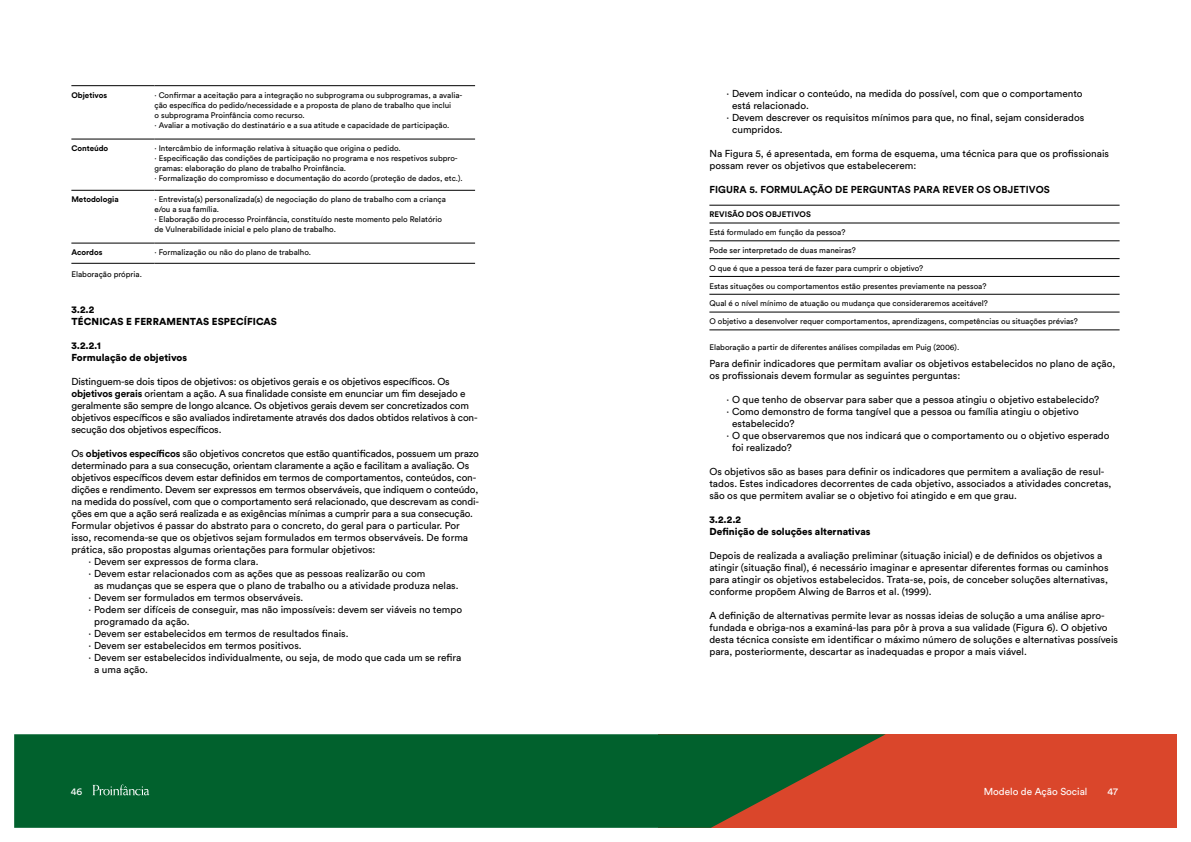
<style>
.page{position:relative;width:1191px;height:842px;background:#fff}
.page>*{position:absolute;margin:0;border:0;box-sizing:border-box;transform-origin:0 0}
.t1{font:10px/12px "Circular Std";color:#000}
.t2{font:900 10px/12px "Circular Std";color:#000}
.t3{font:700 10px "Circular Std";letter-spacing:.01em;color:#000}
.t4{font:10px "Circular Std";color:#fff}
.t5{font:8px/10px "Circular Std";color:#000}
.t6{font:700 8px "Circular Std";color:#000}
.s1{font-weight:700}
</style>
<div class="page">
<div style="left:658px;top:734px;width:518px;height:94px;background:#da462b"></div>
<svg style="left:14px;top:734px;width:871px;height:94px;background:#175e2d"></svg>
<svg style="left:93px;top:784px;width:56px;height:11px"></svg>
<hr style="left:71px;top:85px;width:83px;height:1px;background:#000">
<hr style="left:154px;top:85px;width:321px;height:1px;background:#000">
<hr style="left:71px;top:139px;width:83px;height:1px;background:#000">
<hr style="left:154px;top:139px;width:321px;height:1px;background:#000">
<hr style="left:71px;top:190px;width:83px;height:1px;background:#000">
<hr style="left:154px;top:190px;width:321px;height:1px;background:#000">
<hr style="left:71px;top:243px;width:83px;height:1px;background:#000">
<hr style="left:154px;top:243px;width:321px;height:1px;background:#000">
<hr style="left:71px;top:263px;width:83px;height:1px;background:#000">
<hr style="left:154px;top:263px;width:321px;height:1px;background:#000">
<hr style="left:709px;top:241px;width:410px;height:1px;background:#000">
<hr style="left:709px;top:258px;width:410px;height:1px;background:#000">
<hr style="left:709px;top:276px;width:410px;height:1px;background:#000">
<hr style="left:709px;top:294px;width:410px;height:1px;background:#000">
<hr style="left:709px;top:312px;width:410px;height:1px;background:#000">
<hr style="left:709px;top:205px;width:410px;height:1px;background:#000">
<hr style="left:709px;top:223px;width:410px;height:1px;background:#000">
<hr style="left:709px;top:330px;width:410px;height:1px;background:#000">
<p class="t6" style="left:71px;top:90px;width:37px">Objetivos</p>
<p class="t5" style="left:154px;top:90px;width:309px">· Confirmar a aceitação para a integração no subprograma ou subprogramas, a avalia&shy;ção específica do pedido/necessidade e a proposta de plano de trabalho que inclui<br>o subprograma Proinfância como recurso.<br>· Avaliar a motivação do destinatário e a sua atitude e capacidade de participação.</p>
<p class="t6" style="left:71px;top:143px;width:38px">Conteúdo</p>
<p class="t5" style="left:154px;top:143px;width:310px">· Intercâmbio de informação relativa à situação que origina o pedido.<br>· Especificação das condições de participação no programa e nos respetivos subpro&shy;gramas: elaboração do plano de trabalho Proinfância.<br>· Formalização do compromisso e documentação do acordo (proteção de dados, etc.).</p>
<p class="t6" style="left:71px;top:194px;width:49px">Metodologia</p>
<p class="t5" style="left:154px;top:195px;width:293px">· Entrevista(s) personalizada(s) de negociação do plano de trabalho com a criança e/ou a sua família.<br>· Elaboração do processo Proinfância, constituído neste momento pelo Relatório de Vulnerabilidade inicial e pelo plano de trabalho.</p>
<p class="t6" style="left:71px;top:247px;width:33px">Acordos</p>
<p class="t5" style="left:154px;top:247px;width:158px">· Formalização ou não do plano de trabalho.</p>
<p class="t5" style="left:71px;top:269px;width:72px">Elaboração própria.</p>
<p class="t2" style="left:71px;top:303px;width:207px">3.2.2<br>TÉCNICAS E FERRAMENTAS ESPECÍFICAS</p>
<p class="t2" style="left:71px;top:339px;width:117px">3.2.2.1<br>Formulação de objetivos</p>
<p class="t1" style="left:71px;top:375px;width:408px">Distinguem-se dois tipos de objetivos: os objetivos gerais e os objetivos específicos. Os <span class="s1">objetivos gerais</span> orientam a ação. A sua finalidade consiste em enunciar um fim desejado e geralmente são sempre de longo alcance. Os objetivos gerais devem ser concretizados com objetivos específicos e são avaliados indiretamente através dos dados obtidos relativos à con&shy;secução dos objetivos específicos.</p>
<p class="t1" style="left:71px;top:447px;width:409px">Os <span class="s1">objetivos específicos</span> são objetivos concretos que estão quantificados, possuem um prazo</p>
<p class="t1" style="left:71px;top:459px;width:399px">determinado para a sua consecução, orientam claramente a ação e facilitam a avaliação. Os</p>
<p class="t1" style="left:71px;top:471px;width:406px">objetivos específicos devem estar definidos em termos de comportamentos, conteúdos, con-</p>
<p class="t1" style="left:71px;top:483px;width:408px">dições e rendimento. Devem ser expressos em termos observáveis, que indiquem o conteúdo,</p>
<p class="t1" style="left:71px;top:495px;width:409px">na medida do possível, com que o comportamento será relacionado, que descrevam as condi-</p>
<p class="t1" style="left:71px;top:507px;width:403px">ções em que a ação será realizada e as exigências mínimas a cumprir para a sua consecução.</p>
<p class="t1" style="left:71px;top:519px;width:390px">Formular objetivos é passar do abstrato para o concreto, do geral para o particular. Por</p>
<p class="t1" style="left:71px;top:531px;width:398px">isso, recomenda-se que os objetivos sejam formulados em termos observáveis. De forma</p>
<p class="t1" style="left:71px;top:543px;width:306px">prática, são propostas algumas orientações para formular objetivos:</p>
<p class="t1" style="left:88px;top:555px;width:172px">· Devem ser expressos de forma clara.</p>
<p class="t1" style="left:88px;top:567px;width:338px">· Devem estar relacionados com as ações que as pessoas realizarão ou com</p>
<p class="t1" style="left:94px;top:579px;width:366px">as mudanças que se espera que o plano de trabalho ou a atividade produza nelas.</p>
<p class="t1" style="left:88px;top:591px;width:216px">· Devem ser formulados em termos observáveis.</p>
<p class="t1" style="left:88px;top:603px;width:375px">· Podem ser difíceis de conseguir, mas não impossíveis: devem ser viáveis no tempo</p>
<p class="t1" style="left:94px;top:615px;width:97px">programado da ação.</p>
<p class="t1" style="left:88px;top:627px;width:262px">· Devem ser estabelecidos em termos de resultados finais.</p>
<p class="t1" style="left:88px;top:639px;width:215px">· Devem ser estabelecidos em termos positivos.</p>
<p class="t1" style="left:88px;top:651px;width:374px">· Devem ser estabelecidos individualmente, ou seja, de modo que cada um se refira</p>
<p class="t1" style="left:94px;top:663px;width:55px">a uma ação.</p>
<p class="t1" style="left:726px;top:87px;width:358px">· Devem indicar o conteúdo, na medida do possível, com que o comportamento</p>
<p class="t1" style="left:732px;top:99px;width:78px">está relacionado.</p>
<p class="t1" style="left:726px;top:111px;width:359px">· Devem descrever os requisitos mínimos para que, no final, sejam considerados</p>
<p class="t1" style="left:732px;top:123px;width:52px">cumpridos.</p>
<p class="t1" style="left:709px;top:147px;width:401px">Na Figura 5, é apresentada, em forma de esquema, uma técnica para que os profissionais possam rever os objetivos que estabelecerem:</p>
<p class="t3" style="left:709px;top:183px;width:342px">FIGURA 5. FORMULAÇÃO DE PERGUNTAS PARA REVER OS OBJETIVOS</p>
<p class="t6" style="left:709px;top:209px;width:103px">REVISÃO DOS OBJETIVOS</p>
<p class="t5" style="left:709px;top:227px;width:138px">Está formulado em função da pessoa?</p>
<p class="t5" style="left:709px;top:245px;width:148px">Pode ser interpretado de duas maneiras?</p>
<p class="t5" style="left:709px;top:263px;width:215px">O que é que a pessoa terá de fazer para cumprir o objetivo?</p>
<p class="t5" style="left:709px;top:281px;width:279px">Estas situações ou comportamentos estão presentes previamente na pessoa?</p>
<p class="t5" style="left:709px;top:298px;width:280px">Qual é o nível mínimo de atuação ou mudança que consideraremos aceitável?</p>
<p class="t5" style="left:709px;top:316px;width:370px">O objetivo a desenvolver requer comportamentos, aprendizagens, competências ou situações prévias?</p>
<p class="t5" style="left:709px;top:342px;width:251px">Elaboração a partir de diferentes análises compiladas em Puig (2006).</p>
<p class="t1" style="left:709px;top:357px;width:407px">Para definir indicadores que permitam avaliar os objetivos estabelecidos no plano de ação, os profissionais devem formular as seguintes perguntas:</p>
<p class="t1" style="left:726px;top:393px;width:374px">· O que tenho de observar para saber que a pessoa atingiu o objetivo estabelecido?</p>
<p class="t1" style="left:726px;top:405px;width:354px">· Como demonstro de forma tangível que a pessoa ou família atingiu o objetivo</p>
<p class="t1" style="left:732px;top:417px;width:64px">estabelecido?</p>
<p class="t1" style="left:726px;top:429px;width:384px">· O que observaremos que nos indicará que o comportamento ou o objetivo esperado</p>
<p class="t1" style="left:732px;top:441px;width:61px">foi realizado?</p>
<p class="t1" style="left:709px;top:465px;width:403px">Os objetivos são as bases para definir os indicadores que permitem a avaliação de resul&shy;tados. Estes indicadores decorrentes de cada objetivo, associados a atividades concretas, são os que permitem avaliar se o objetivo foi atingido e em que grau.</p>
<p class="t2" style="left:709px;top:513px;width:163px">3.2.2.2<br>Definição de soluções alternativas</p>
<p class="t1" style="left:709px;top:549px;width:400px">Depois de realizada a avaliação preliminar (situação inicial) e de definidos os objetivos a atingir (situação final), é necessário imaginar e apresentar diferentes formas ou caminhos para atingir os objetivos estabelecidos. Trata-se, pois, de conceber soluções alternativas, conforme propõem Alwing de Barros et al. (1999).</p>
<p class="t1" style="left:709px;top:609px;width:410px">A definição de alternativas permite levar as nossas ideias de solução a uma análise apro&shy;fundada e obriga-nos a examiná-las para pôr à prova a sua validade (Figura 6). O objetivo desta técnica consiste em identificar o máximo número de soluções e alternativas possíveis para, posteriormente, descartar as inadequadas e propor a mais viável.</p>
<p class="t4" style="left:71px;top:785px;width:13px">46</p>
<p class="t4" style="left:983px;top:785px;width:105px">Modelo de Ação Social</p>
<p class="t4" style="left:1107px;top:785px;width:12px">47</p>
</div>
